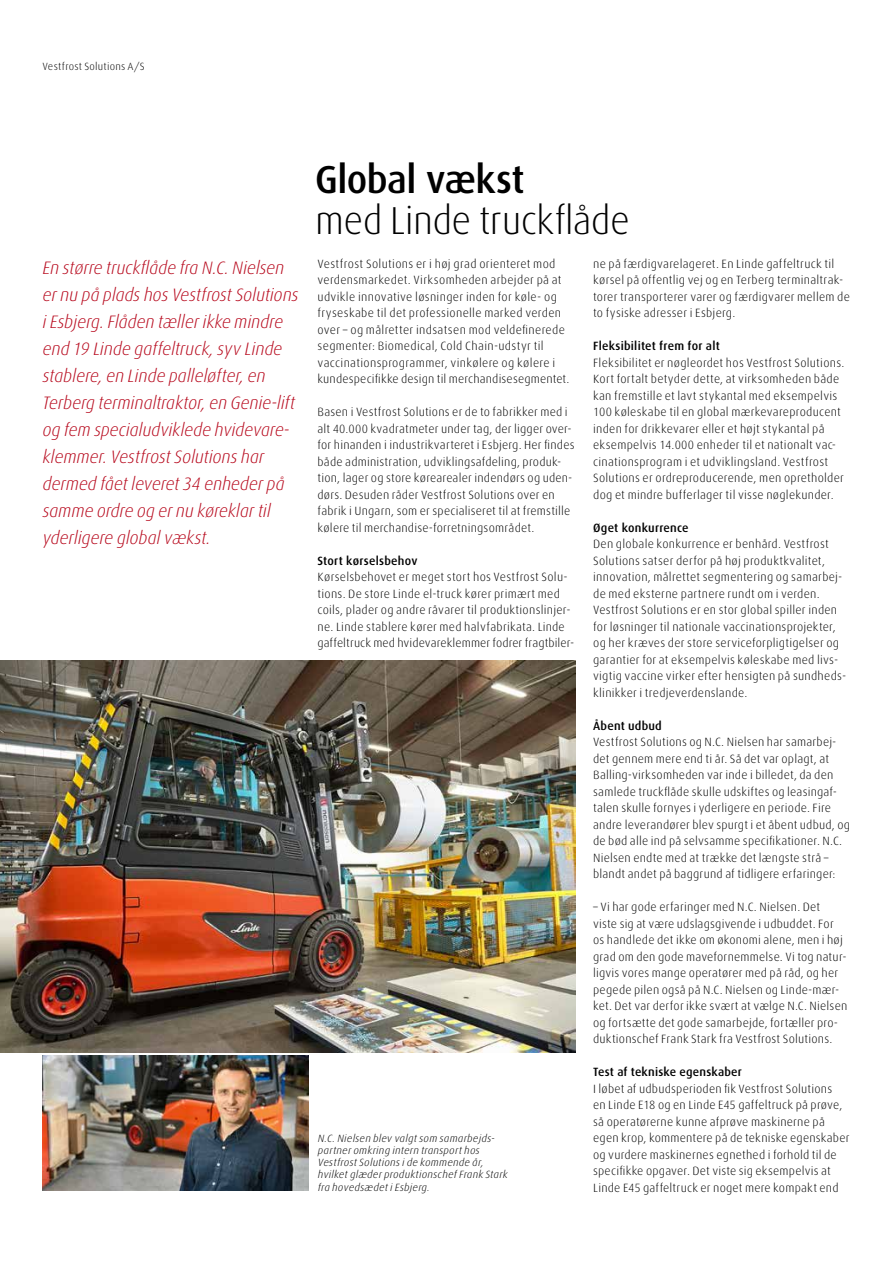
<style>
.page{position:relative;width:893px;height:1263px;background:#fff}
.page>*{position:absolute;margin:0;border:0;box-sizing:border-box;transform-origin:0 0}
.t1{font:300 39px "Linde Dax";letter-spacing:-.02em;color:#000}
.t2{font:500 39px "Linde Dax";letter-spacing:-.015em;color:#000}
.t3{font:italic 300 18px/27px "Linde Dax";letter-spacing:-.015em;color:#b7081c}
.t4{font:300 12px/16.5px "Linde Dax";letter-spacing:.015em;color:#000}
.t5{font:500 12px "Linde Dax";letter-spacing:.02em;color:#000}
.t6{font:italic 300 10.5px/12px "Linde Dax";letter-spacing:.02em;color:#000}
.t7{font:300 10.5px "Linde Dax";letter-spacing:.02em;color:#000}
</style>
<div class="page">
<img style="left:0;top:660px;width:575px;height:392px">
<img style="left:43px;top:1055px;width:266px;height:136px">
<p class="t7" style="left:43px;top:60px;width:104px">Vestfrost Solutions A/S</p>
<p class="t3" style="left:43px;top:255px;width:258px">En større truckflåde fra N.C. Nielsen er nu på plads hos Vestfrost Solutions i Esbjerg. Flåden tæller ikke mindre end 19 Linde gaffeltruck, syv Linde stablere, en Linde palleløfter, en Terberg terminaltraktor, en Genie-lift og fem specialudviklede hvidevare&shy;klemmer. Vestfrost Solutions har dermed fået leveret 34 enheder på samme ordre og er nu køreklar til yderligere global vækst.</p>
<h1 class="t2" style="left:315px;top:158px;width:211px">Global vækst</h1>
<h1 class="t1" style="left:315px;top:199px;width:317px">med Linde truckflåde</h1>
<p class="t4" style="left:317px;top:255px;width:253px">Vestfrost Solutions er i høj grad orienteret mod verdensmarkedet. Virksomheden arbejder på at udvikle innovative løsninger inden for køle- og fryseskabe til det professionelle marked verden over – og målretter indsatsen mod veldefinerede segmenter: Biomedical, Cold Chain-udstyr til vaccinationsprogrammer, vinkølere og kølere i kundespecifikke design til merchandisesegmentet.</p>
<p class="t4" style="left:317px;top:404px;width:259px">Basen i Vestfrost Solutions er de to fabrikker med i alt 40.000 kvadratmeter under tag, der ligger over&shy;for hinanden i industrikvarteret i Esbjerg. Her findes både administration, udviklingsafdeling, produk&shy;tion, lager og store kørearealer indendørs og uden&shy;dørs. Desuden råder Vestfrost Solutions over en fabrik i Ungarn, som er specialiseret til at fremstille kølere til merchandise-forretningsområdet.</p>
<p class="t5" style="left:317px;top:554px;width:101px">Stort kørselsbehov</p>
<p class="t4" style="left:317px;top:569px;width:258px">Kørselsbehovet er meget stort hos Vestfrost Solu&shy;tions. De store Linde el-truck kører primært med coils, plader og andre råvarer til produktionslinjer&shy;ne. Linde stablere kører med halvfabrikata. Linde gaffeltruck med hvidevareklemmer fodrer fragtbiler-</p>
<p class="t4" style="left:593px;top:255px;width:258px">ne på færdigvarelageret. En Linde gaffeltruck til kørsel på offentlig vej og en Terberg terminaltrak&shy;torer transporterer varer og færdigvarer mellem de to fysiske adresser i Esbjerg.</p>
<p class="t5" style="left:593px;top:339px;width:128px">Fleksibilitet frem for alt</p>
<p class="t4" style="left:593px;top:354px;width:253px">Fleksibilitet er nøgleordet hos Vestfrost Solutions.<br>Kort fortalt betyder dette, at virksomheden både kan fremstille et lavt stykantal med eksempelvis 100 køleskabe til en global mærkevareproducent inden for drikkevarer eller et højt stykantal på eksempelvis 14.000 enheder til et nationalt vac&shy;cinationsprogram i et udviklingsland. Vestfrost Solutions er ordreproducerende, men opretholder dog et mindre bufferlager til visse nøglekunder.</p>
<p class="t5" style="left:593px;top:521px;width:97px">Øget konkurrence</p>
<p class="t4" style="left:593px;top:536px;width:255px">Den globale konkurrence er benhård. Vestfrost Solutions satser derfor på høj produktkvalitet, innovation, målrettet segmentering og samarbej&shy;de med eksterne partnere rundt om i verden.<br>Vestfrost Solutions er en stor global spiller inden for løsninger til nationale vaccinationsprojekter, og her kræves der store serviceforpligtigelser og garantier for at eksempelvis køleskabe med livs&shy;vigtig vaccine virker efter hensigten på sundheds&shy;klinikker i tredjeverdenslande.</p>
<p class="t5" style="left:593px;top:719px;width:70px">Åbent udbud</p>
<p class="t4" style="left:593px;top:734px;width:258px">Vestfrost Solutions og N.C. Nielsen har samarbej&shy;det gennem mere end ti år. Så det var oplagt, at Balling-virksomheden var inde i billedet, da den samlede truckflåde skulle udskiftes og leasingaf&shy;talen skulle fornyes i yderligere en periode. Fire andre leverandører blev spurgt i et åbent udbud, og de bød alle ind på selvsamme specifikationer. N.C.<br>Nielsen endte med at trække det længste strå – blandt andet på baggrund af tidligere erfaringer:</p>
<p class="t4" style="left:593px;top:899px;width:256px">– Vi har gode erfaringer med N.C. Nielsen. Det<br>viste sig at være udslagsgivende i udbuddet. For os handlede det ikke om økonomi alene, men i høj grad om den gode mavefornemmelse. Vi tog natur&shy;ligvis vores mange operatører med på råd, og her pegede pilen også på N.C. Nielsen og Linde-mær&shy;ket. Det var derfor ikke svært at vælge N.C. Nielsen og fortsætte det gode samarbejde, fortæller pro&shy;duktionschef Frank Stark fra Vestfrost Solutions.</p>
<p class="t5" style="left:593px;top:1065px;width:150px">Test af tekniske egenskaber</p>
<p class="t4" style="left:593px;top:1080px;width:258px">I løbet af udbudsperioden fik Vestfrost Solutions<br>en Linde E18 og en Linde E45 gaffeltruck på prøve, så operatørerne kunne afprøve maskinerne på egen krop, kommentere på de tekniske egenskaber og vurdere maskinernes egnethed i forhold til de specifikke opgaver. Det viste sig eksempelvis at Linde E45 gaffeltruck er noget mere kompakt end</p>
<p class="t6" style="left:318px;top:1133px;width:191px">N.C. Nielsen blev valgt som samarbejds&shy;partner omkring intern transport hos Vestfrost Solutions i de kommende år, hvilket glæder produktionschef Frank Stark fra hovedsædet i Esbjerg.</p>
</div>
